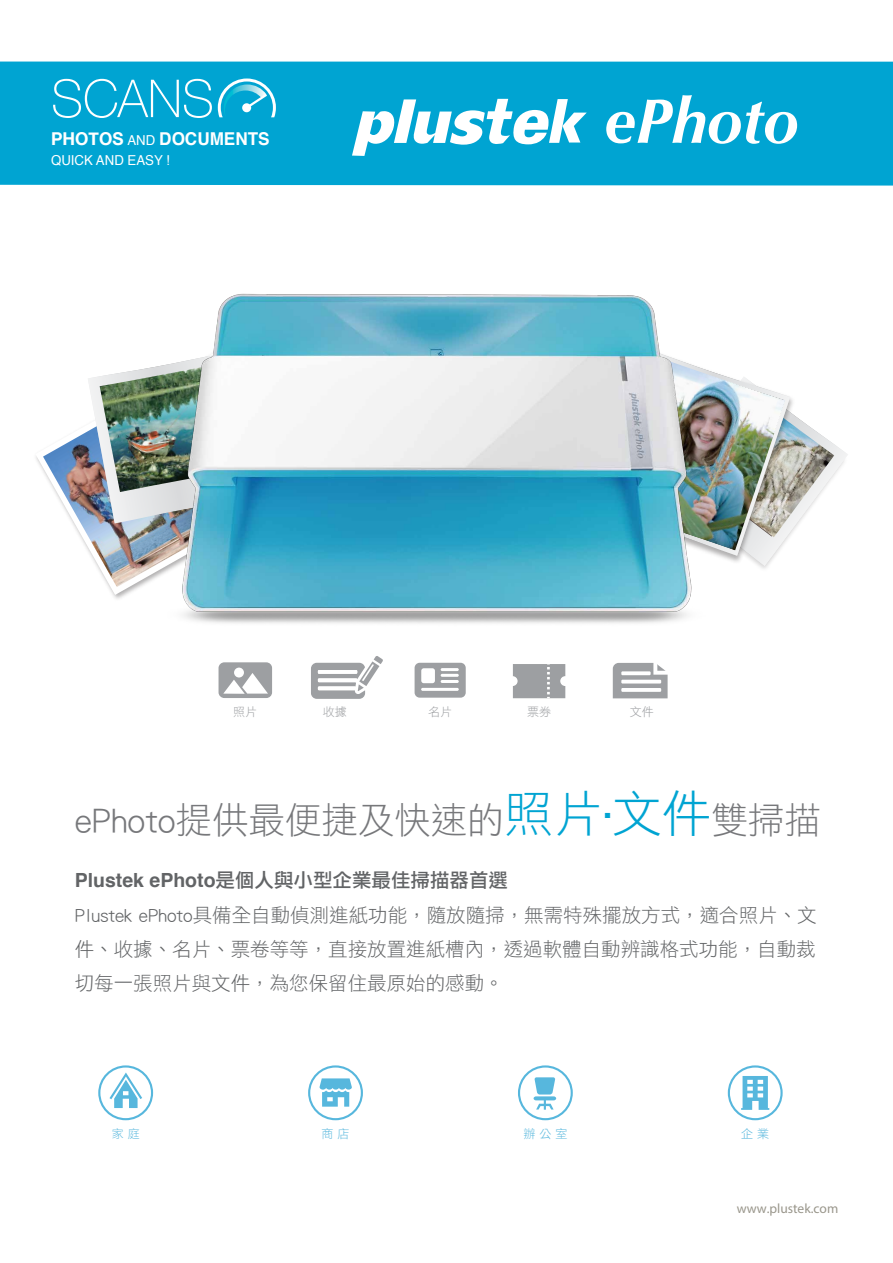
<style>
.page{position:relative;width:893px;height:1263px;background:#fff}
.page>*{position:absolute;margin:0;border:0;box-sizing:border-box;transform-origin:0 0}
.t1{font:100 52.35px "Helvetica Neue";color:#fff}
.t2{font:36.45px "DF Li Hei Std W3";color:#77787b}
.t3{font:19.5px/34.2px "DF Li Hei Std W3";color:#626466;text-align:justify}
.t4{font:19.5px "DF Li Hei Std W5";color:#626466}
.t5{font:700 17.7px "Helvetica";color:#fff}
.t6{font:13.65px "Helvetica";color:#fff}
.t7{font:13.5px "Myriad Pro";color:#99968b}
.t8{font:12px "DF Li Hei Std W3";color:#9d9fa2}
.t9{font:12px "DF Li Hei Std W3";color:#57b7dd}
.s1{font-family:"Helvetica Neue"}
.s2{font-weight:400;font-size:13.65px}
.s3{font-size:49.65px;color:#00a4d2}
.s4{font-family:"Helvetica";font-weight:700}
</style>
<div class="page">
<img style="left:43px;top:431px;width:98px;height:156px">
<svg style="left:740px;top:395px;width:108px;height:171px"></svg>
<img style="left:740px;top:377px;width:45px;height:173px">
<div style="left:0;top:62px;width:893px;height:124px;background:#00a4d2"></div>
<svg style="left:352px;top:99px;width:235px;height:57px"></svg>
<svg style="left:606px;top:95px;width:191px;height:49px"></svg>
<svg style="left:218px;top:78px;width:58px;height:40px;background:#3bb9db"></svg>
<img style="left:88px;top:376px;width:53px;height:147px">
<img style="left:100px;top:365px;width:134px;height:127px;border-radius:21px">
<img style="left:141px;top:293px;width:599px;height:331px">
<div style="left:219px;top:662px;width:53px;height:36px;background:#9d9fa2;border-radius:6px"></div>
<svg style="left:223px;top:673px;width:45px;height:21px"></svg>
<div style="left:234px;top:668px;width:10px;height:9px;background:#fff;border-radius:50%"></div>
<svg style="left:415px;top:663px;width:51px;height:35px"></svg>
<svg style="left:613px;top:663px;width:55px;height:35px"></svg>
<svg style="left:311px;top:656px;width:72px;height:43px"></svg>
<svg style="left:513px;top:664px;width:52px;height:34px;background:#a3a5a8"></svg>
<svg style="left:98px;top:1065px;width:55px;height:55px"></svg>
<svg style="left:728px;top:1065px;width:55px;height:55px"></svg>
<svg style="left:518px;top:1065px;width:55px;height:55px"></svg>
<svg style="left:308px;top:1065px;width:55px;height:55px"></svg>
<h1 class="t1" style="left:51px;top:59px;width:164px">SCANS</h1>
<p class="t5" style="left:51px;top:125px;width:220px"><span class="s1">PHOTOS</span> <span class="s2">AND</span> DOCUMENTS</p>
<p class="t6" style="left:51px;top:150px;width:120px">QUICK AND EASY !</p>
<p class="t8" style="left:233px;top:705px;width:25px">照片</p>
<p class="t8" style="left:323px;top:705px;width:25px">收據</p>
<p class="t8" style="left:428px;top:705px;width:25px">名片</p>
<p class="t8" style="left:527px;top:705px;width:25px">票券</p>
<p class="t8" style="left:630px;top:705px;width:25px">文件</p>
<h2 class="t2" style="left:75px;top:800px;width:748px">ePhoto提供最便捷及快速的<span class="s3">照片</span><sup>.</sup><span class="s3">文件</span>雙掃描</h2>
<p class="t4" style="left:75px;top:870px;width:435px"><span class="s4">Plustek ePhoto</span>是個人與小型企業最佳掃描器首選</p>
<p class="t3" style="left:75px;top:897px;width:743px">Plustek ePhoto具備全自動偵測進紙功能，隨放隨掃，無需特殊擺放方式，適合照片、文件、收據、名片、票卷等等，直接放置進紙槽內，透過軟體自動辨識格式功能，自動裁切每一張照片與文件，為您保留住最原始的感動。</p>
<p class="t9" style="left:112px;top:1127px;width:29px">家 庭</p>
<p class="t9" style="left:322px;top:1127px;width:29px">商 店</p>
<p class="t9" style="left:523px;top:1127px;width:45px">辦 公 室</p>
<p class="t9" style="left:741px;top:1127px;width:29px">企 業</p>
<p class="t7" style="left:737px;top:1200px;width:103px">www.plustek.com</p>
</div>
